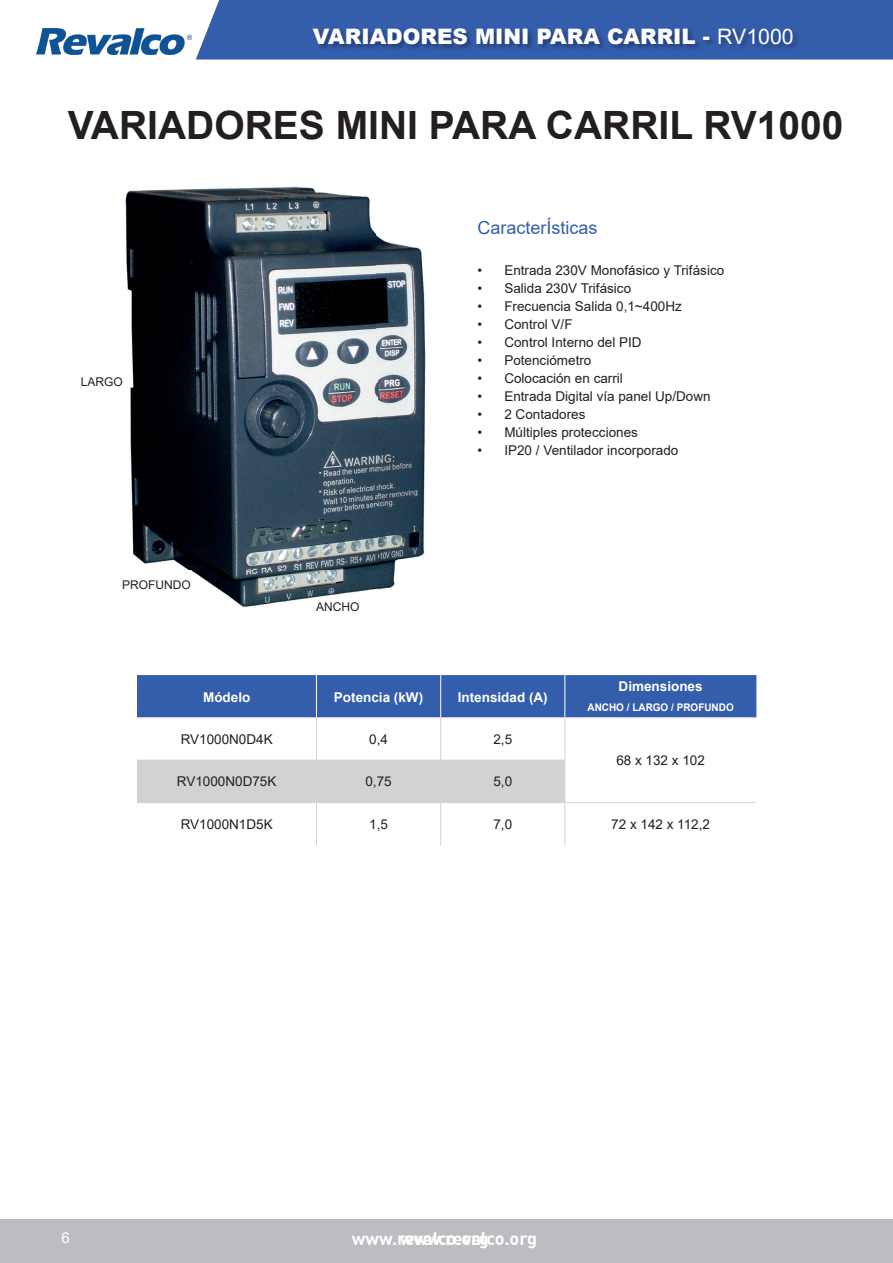
<style>
.page{position:relative;width:893px;height:1263px;background:#fff}
.page>*{position:absolute;margin:0;border:0;box-sizing:border-box;transform-origin:0 0}
.t1{font:700 39px "Arial";color:#231f20}
.t2{font:900 21.3px "Arial";color:#fff}
.t3{font:700 18px "DIN";letter-spacing:-.01em;color:#fff}
.t4{font:18px "Arial";color:#345eab}
.t5{font:15px "Arial";color:#fff}
.t6{font:13.5px "Arial";color:#231f20}
.t7{font:700 13.5px "Arial";color:#fff}
.t8{font:12px "Arial";color:#231f20}
.t9{font:700 10.5px "Arial";color:#fff;scale:.95 1}
.s1{font-weight:400}
</style>
<div class="page">
<div style="left:0;top:1219px;width:893px;height:44px;background:#bcbdc0"></div>
<div style="left:196px;top:0;width:697px;height:60px;background:#345eab"></div>
<img style="left:36px;top:29px;width:156px;height:25px">
<img style="left:312px;top:28px;width:487px;height:23px">
<div style="left:137px;top:675px;width:619px;height:42px;background:#345eab"></div>
<div style="left:137px;top:761px;width:427px;height:41px;background:#d1d2d4"></div>
<hr style="left:137px;top:717px;width:179px;height:1px;background:#d1d2d4">
<hr style="left:316px;top:717px;width:125px;height:1px;background:#d1d2d4">
<hr style="left:316px;top:718px;width:1px;height:42px;background:#d1d2d4">
<hr style="left:441px;top:717px;width:124px;height:1px;background:#d1d2d4">
<hr style="left:440px;top:718px;width:1px;height:42px;background:#d1d2d4">
<hr style="left:565px;top:717px;width:191px;height:1px;background:#d1d2d4">
<hr style="left:564px;top:718px;width:1px;height:42px;background:#d1d2d4">
<hr style="left:137px;top:760px;width:179px;height:1px;background:#d1d2d4">
<hr style="left:316px;top:760px;width:125px;height:1px;background:#d1d2d4">
<hr style="left:316px;top:760px;width:1px;height:42px;background:#d1d2d4">
<hr style="left:441px;top:760px;width:124px;height:1px;background:#d1d2d4">
<hr style="left:440px;top:760px;width:1px;height:42px;background:#d1d2d4">
<hr style="left:564px;top:760px;width:1px;height:42px;background:#d1d2d4">
<hr style="left:137px;top:802px;width:179px;height:1px;background:#d1d2d4">
<hr style="left:316px;top:802px;width:125px;height:1px;background:#d1d2d4">
<hr style="left:316px;top:803px;width:1px;height:42px;background:#d1d2d4">
<hr style="left:441px;top:802px;width:124px;height:1px;background:#d1d2d4">
<hr style="left:440px;top:803px;width:1px;height:42px;background:#d1d2d4">
<hr style="left:565px;top:802px;width:191px;height:1px;background:#d1d2d4">
<hr style="left:564px;top:803px;width:1px;height:42px;background:#d1d2d4">
<hr style="left:316px;top:675px;width:1px;height:42px;background:#fff">
<hr style="left:440px;top:675px;width:1px;height:42px;background:#fff">
<hr style="left:564px;top:675px;width:1px;height:42px;background:#fff">
<img style="left:125px;top:186px;width:301px;height:421px">
<h2 class="t2" style="left:313px;top:21px;width:482px">VARIADORES MINI PARA CARRIL - <span class="s1">RV1000</span></h2>
<h1 class="t1" style="left:68px;top:98px;width:777px">VARIADORES MINI PARA CARRIL RV1000</h1>
<p class="t8" style="left:81px;top:374px;width:44px">LARGO</p>
<h3 class="t4" style="left:477px;top:215px;width:122px">CaracterÍsticas</h3>
<p class="t6" style="left:477px;top:261px;width:248px">• Entrada 230V Monofásico y Trifásico</p>
<p class="t6" style="left:477px;top:279px;width:155px">• Salida 230V Trifásico</p>
<p class="t6" style="left:477px;top:297px;width:206px">• Frecuencia Salida 0,1~400Hz</p>
<p class="t6" style="left:477px;top:315px;width:97px">• Control V/F</p>
<p class="t6" style="left:477px;top:333px;width:166px">• Control Interno del PID</p>
<p class="t6" style="left:477px;top:351px;width:116px">• Potenciómetro</p>
<p class="t6" style="left:477px;top:369px;width:147px">• Colocación en carril</p>
<p class="t6" style="left:477px;top:387px;width:235px">• Entrada Digital vía panel Up/Down</p>
<p class="t6" style="left:477px;top:405px;width:110px">• 2 Contadores</p>
<p class="t6" style="left:477px;top:423px;width:162px">• Múltiples protecciones</p>
<p class="t6" style="left:477px;top:441px;width:203px">• IP20 / Ventilador incorporado</p>
<p class="t8" style="left:122px;top:576px;width:70px">PROFUNDO</p>
<p class="t8" style="left:316px;top:598px;width:45px">ANCHO</p>
<p class="t7" style="left:203px;top:688px;width:49px">Módelo</p>
<p class="t7" style="left:334px;top:688px;width:91px">Potencia (kW)</p>
<p class="t7" style="left:458px;top:688px;width:92px">Intensidad (A)</p>
<p class="t7" style="left:619px;top:677px;width:86px">Dimensiones</p>
<p class="t9" style="left:587px;top:700px;width:156px">ANCHO / LARGO / PROFUNDO</p>
<p class="t6" style="left:181px;top:730px;width:94px">RV1000N0D4K</p>
<p class="t6" style="left:369px;top:730px;width:20px">0,4</p>
<p class="t6" style="left:493px;top:730px;width:20px">2,5</p>
<p class="t6" style="left:616px;top:751px;width:90px">68 x 132 x 102</p>
<p class="t6" style="left:177px;top:772px;width:101px">RV1000N0D75K</p>
<p class="t6" style="left:365px;top:772px;width:28px">0,75</p>
<p class="t6" style="left:493px;top:772px;width:20px">5,0</p>
<p class="t6" style="left:181px;top:815px;width:94px">RV1000N1D5K</p>
<p class="t6" style="left:369px;top:815px;width:20px">1,5</p>
<p class="t6" style="left:493px;top:815px;width:20px">7,0</p>
<p class="t6" style="left:611px;top:815px;width:100px">72 x 142 x 112,2</p>
<p class="t5" style="left:61px;top:1227px;width:10px">6</p>
<h3 class="t3" style="left:352px;top:1227px;width:139px">www.revalco.org</h3>
<h3 class="t3" style="left:400px;top:1227px;width:139px">www.revalco.org</h3>
</div>
